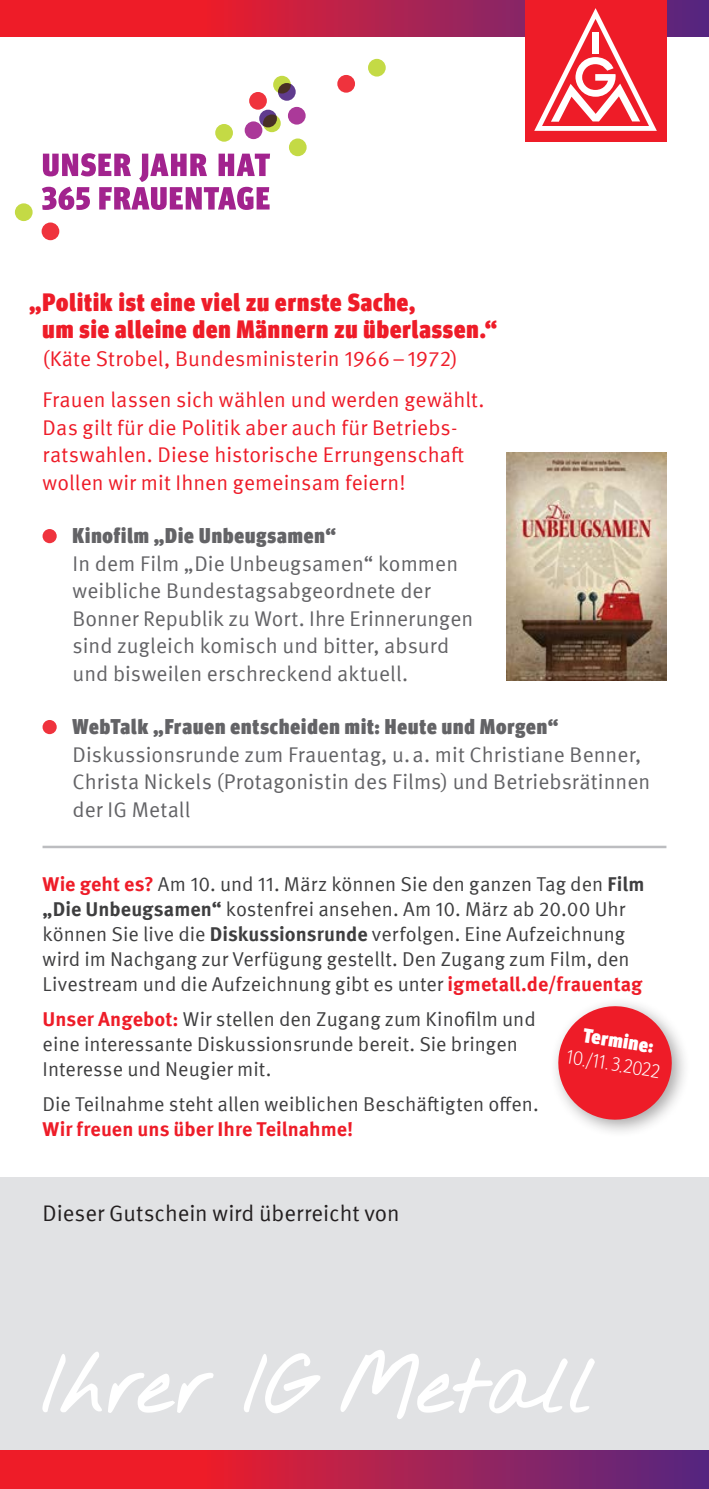
<style>
.page{position:relative;width:709px;height:1489px;background:#fff}
.page>*{position:absolute;margin:0;border:0;box-sizing:border-box;transform-origin:0 0}
.t1{font:900 condensed 25px/27.5px "Meta Head IGM";letter-spacing:.04em;color:#ee1c28}
.t2{font:22.5px "Meta IGM";color:#231f20}
.t3{font:21.25px/27.5px "Meta IGM";letter-spacing:.005em;color:#636366}
.t4{font:21.25px/27.5px "Meta IGM";letter-spacing:.005em;color:#ee1c28}
.t5{font:900 condensed 21.25px "Meta Head IGM";letter-spacing:.045em;color:#636366}
.t6{font:20px/25px "Meta IGM";color:#3e3e3f}
.Störer_2__Zeile___Bl{font:900 condensed 20px "Meta Head IGM";color:#fff}
.Störer_2__Zeile___Bl-2{font:300 condensed 19.25px "Meta Head IGM";color:#fff}
.s1{font-weight:700;color:#ee1c28}
.s2{font-weight:700}
</style>
<div class="page">
<div style="left:0;top:1177px;width:709px;height:311px;background:#e1e2e4"></div>
<div style="left:548px;top:996px;width:143px;height:142px;background:#231f20;opacity:.4"></div>
<svg style="left:554px;top:1001px;width:122px;height:122px"></svg>
<svg style="left:42px;top:1350px;width:553px;height:69px"></svg>
<svg style="left:0;top:0;width:709px;height:36px;background:#c41f41"></svg>
<svg style="left:0;top:1450px;width:709px;height:38px;background:#b4204b"></svg>
<div style="left:524px;top:0;width:142px;height:142px;background:#ee1c28"></div>
<svg style="left:534px;top:8px;width:123px;height:123px"></svg>
<svg style="left:15px;top:203px;width:18px;height:18px"></svg>
<svg style="left:215px;top:124px;width:18px;height:18px"></svg>
<div style="left:42px;top:222px;width:17px;height:18px;background:#ef333d;border-radius:50%"></div>
<svg style="left:288px;top:107px;width:18px;height:18px"></svg>
<svg style="left:249px;top:92px;width:18px;height:18px"></svg>
<svg style="left:289px;top:138px;width:18px;height:18px"></svg>
<svg style="left:278px;top:83px;width:18px;height:18px"></svg>
<div style="left:245px;top:121px;width:17px;height:18px;background:#ab3999;border-radius:50%"></div>
<svg style="left:368px;top:59px;width:18px;height:18px"></svg>
<div style="left:259px;top:110px;width:18px;height:17px;background:#603b8e;border-radius:50%"></div>
<svg style="left:337px;top:75px;width:18px;height:18px"></svg>
<svg style="left:273px;top:76px;width:18px;height:17px"></svg>
<svg style="left:263px;top:114px;width:18px;height:18px"></svg>
<svg style="left:42px;top:153px;width:228px;height:57px"></svg>
<div style="left:43px;top:529px;width:14px;height:14px;background:#ef333d;border-radius:50%"></div>
<div style="left:43px;top:720px;width:14px;height:14px;background:#ef333d;border-radius:50%"></div>
<img style="left:507px;top:452px;width:159px;height:228px">
<hr style="left:43px;top:845px;width:623px;height:3px;background:#bcbdc0">
<p class="t1" style="left:43px;top:286px;width:456px;text-indent:-13px">„Politik ist eine viel zu ernste Sache,<br>um sie alleine den Männern zu überlassen.“</p>
<p class="t4" style="left:43px;top:336px;width:443px;line-height:41.8px">(Käte Strobel, Bundesministerin 1966–1972)<br>Frauen lassen sich wählen und werden gewählt.</p>
<p class="t4" style="left:43px;top:412px;width:423px">Das gilt für die Politik aber auch für Betriebs&shy;ratswahlen. Diese historische Errungenschaft wollen wir mit Ihnen gemeinsam feiern!</p>
<p class="t5" style="left:73px;top:518px;width:265px">Kinofilm „Die Unbeugsamen“</p>
<p class="t3" style="left:73px;top:548px;width:402px">In dem Film „Die Unbeugsamen“ kommen weibliche Bundestagsabgeordnete der Bonner Republik zu Wort. Ihre Erinnerungen sind zugleich komisch und bitter, absurd und bisweilen erschreckend aktuell.</p>
<p class="t5" style="left:73px;top:709px;width:487px">WebTalk „Frauen entscheiden mit: Heute und Morgen“</p>
<p class="t3" style="left:73px;top:739px;width:579px">Diskussionsrunde zum Frauentag, u.a. mit Christiane Benner,<br>Christa Nickels (Protagonistin des Films) und Betriebsrätinnen der IG Metall</p>
<p class="t6" style="left:43px;top:870px;width:603px"><span class="s1">Wie geht es?</span> Am 10. und 11. März können Sie den ganzen Tag den <span class="s2">Film „Die Unbeugsamen“</span> kostenfrei ansehen. Am 10. März ab 20.00 Uhr können Sie live die <span class="s2">Diskussionsrunde</span> verfolgen. Eine Aufzeichnung wird im Nachgang zur Verfügung gestellt. Den Zugang zum Film, den Livestream und die Aufzeichnung gibt es unter <span class="s1">igmetall.de/frauentag</span></p>
<p class="t6" style="left:43px;top:1005px;width:495px"><span class="s1">Unser Angebot:</span> Wir stellen den Zugang zum Kinofilm und eine interessante Diskussionsrunde bereit. Sie bringen<br>Interesse und Neugier mit.</p>
<p class="t6" style="left:43px;top:1090px;width:498px">Die Teilnahme steht allen weiblichen Beschäftigten offen.<br><span class="s1">Wir freuen uns über Ihre Teilnahme!</span></p>
<h4 class="Störer_2__Zeile___Bl" style="left:585px;top:1018px;width:72px;rotate:9deg">Termine:</h4>
<h4 class="Störer_2__Zeile___Bl-2" style="left:569px;top:1043px;width:95px;rotate:9deg">10./11. 3.2022</h4>
<p class="t2" style="left:43px;top:1196px;width:359px">Dieser Gutschein wird überreicht von</p>
</div>
